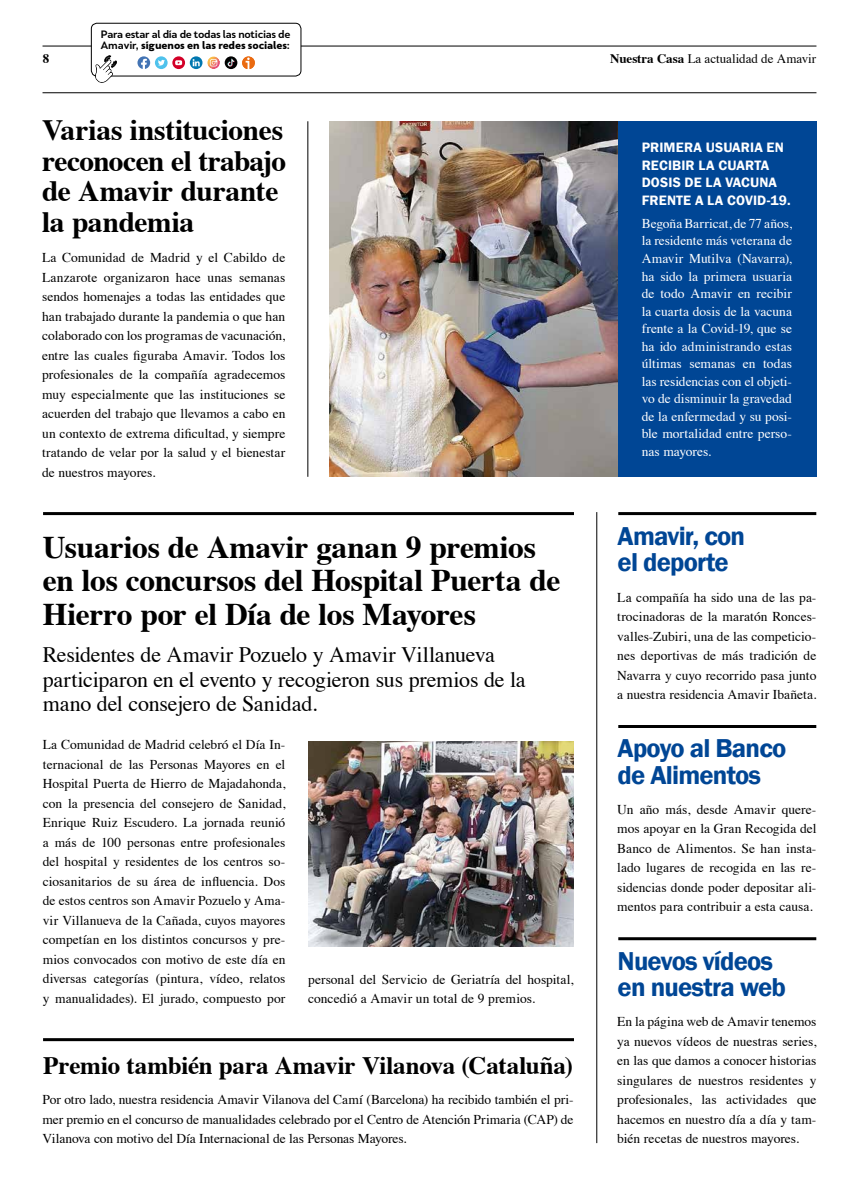
<style>
.page{position:relative;width:859px;height:1197px;background:#fff}
.page>*{position:absolute;margin:0;border:0;box-sizing:border-box;transform-origin:0 0}
.t1{font:700 31.5px/33.5px "Times";letter-spacing:-.01em;color:#000}
.t2{font:700 29.4px/30.5px "Times";letter-spacing:-.015em;color:#000}
.t3{font:600 26.6px/26.6px "Franklin Gothic";letter-spacing:-.03em;color:#004695}
.t4{font:700 25px "Times";letter-spacing:-.01em;color:#000}
.t5{font:22px/24px "Times";letter-spacing:-.01em;color:#000}
.t6{font:600 14px/17.5px "Franklin Gothic";letter-spacing:.01em;color:#fff}
.t7{font:13.5px/19.5px "Times";color:#000;text-align:justify}
.t8{font:13.5px/17.5px "Times";color:#fff;text-align:justify}
.t9{font:13px "Times";color:#000}
.t10{font:700 13px "Times";color:#000}
.t11{font:700 10px/11px "Skola Sans";letter-spacing:-.03em;color:#000}
.s1{font-weight:900}
.s2{font-weight:700}
</style>
<div class="page">
<hr style="left:43px;top:92px;width:773px;height:1px;background:#000">
<hr style="left:43px;top:512px;width:531px;height:3px;background:#000">
<hr style="left:43px;top:1037px;width:531px;height:3px;background:#000">
<img style="left:308px;top:741px;width:266px;height:205px">
<div style="left:617px;top:121px;width:199px;height:355px;background:#004695"></div>
<img style="left:330px;top:121px;width:287px;height:355px">
<hr style="left:596px;top:512px;width:1px;height:630px;background:#000">
<hr style="left:308px;top:121px;width:1px;height:355px;background:#000">
<hr style="left:618px;top:512px;width:198px;height:3px;background:#000">
<hr style="left:618px;top:725px;width:198px;height:3px;background:#000">
<hr style="left:618px;top:937px;width:198px;height:3px;background:#000">
<hr style="left:43px;top:46px;width:773px;height:1px;background:#000">
<div style="left:91px;top:23px;width:210px;height:53px;background:#fff;border-radius:6px"></div>
<div style="left:91px;top:23px;width:210px;height:53px;border:1px solid #000;border-radius:6px"></div>
<svg style="left:190px;top:56px;width:12px;height:13px"></svg>
<svg style="left:193px;top:59px;width:7px;height:7px"></svg>
<svg style="left:137px;top:56px;width:13px;height:13px"></svg>
<svg style="left:207px;top:56px;width:13px;height:13px"></svg>
<svg style="left:210px;top:59px;width:7px;height:7px"></svg>
<svg style="left:225px;top:56px;width:12px;height:13px"></svg>
<svg style="left:227px;top:59px;width:8px;height:8px"></svg>
<svg style="left:172px;top:56px;width:13px;height:13px"></svg>
<svg style="left:175px;top:60px;width:7px;height:5px"></svg>
<svg style="left:155px;top:56px;width:13px;height:13px"></svg>
<svg style="left:158px;top:60px;width:7px;height:6px"></svg>
<svg style="left:242px;top:56px;width:13px;height:13px"></svg>
<svg style="left:95px;top:55px;width:22px;height:28px"></svg>
<p class="t11" style="left:101px;top:29px;width:191px">Para estar al día de todas las noticias de<br>Amavir, <span class="s1">síguenos en las redes sociales</span>:</p>
<p class="t10" style="left:43px;top:54px;width:8px">8</p>
<p class="t9" style="left:610px;top:54px;width:207px"><span class="s2">Nuestra Casa</span> La actualidad de Amavir</p>
<h2 class="t2" style="left:42px;top:112px;width:246px">Varias instituciones reconocen el trabajo de Amavir durante la pandemia</h2>
<p class="t7" style="left:42px;top:249px;width:245px">La Comunidad de Madrid y el Cabildo de Lanzarote organizaron hace unas semanas sendos homenajes a todas las entidades que han trabajado durante la pandemia o que han colaborado con los programas de vacunación, entre las cuales figuraba Amavir. Todos los profesionales de la compañía agradecemos muy especialmente que las instituciones se acuerden del trabajo que llevamos a cabo en un contexto de extrema dificultad, y siempre tratando de velar por la salud y el bienestar de nuestros mayores.</p>
<h1 class="t1" style="left:43px;top:533px;width:519px">Usuarios de Amavir ganan 9 premios en los concursos del Hospital Puerta de<br>Hierro por el Día de los Mayores</h1>
<h3 class="t5" style="left:43px;top:645px;width:484px">Residentes de Amavir Pozuelo y Amavir Villanueva participaron en el evento y recogieron sus premios de la mano del consejero de Sanidad.</h3>
<p class="t7" style="left:43px;top:736px;width:244px">La Comunidad de Madrid celebró el Día In&shy;ternacional de las Personas Mayores en el Hospital Puerta de Hierro de Majadahonda, con la presencia del consejero de Sanidad, Enrique Ruiz Escudero. La jornada reunió a más de 100 personas entre profesionales del hospital y residentes de los centros so&shy;ciosanitarios de su área de influencia. Dos de estos centros son Amavir Pozuelo y Ama&shy;vir Villanueva de la Cañada, cuyos mayores competían en los distintos concursos y pre&shy;mios convocados con motivo de este día en diversas categorías (pintura, vídeo, relatos y manualidades). El jurado, compuesto por</p>
<p class="t7" style="left:308px;top:970px;width:267px">personal del Servicio de Geriatría del hospital, concedió a Amavir un total de 9 premios.</p>
<h3 class="t4" style="left:43px;top:1041px;width:531px">Premio también para Amavir Vilanova (Cataluña)</h3>
<p class="t7" style="left:43px;top:1088px;width:533px">Por otro lado, nuestra residencia Amavir Vilanova del Camí (Barcelona) ha recibido también el pri&shy;mer premio en el concurso de manualidades celebrado por el Centro de Atención Primaria (CAP) de Vilanova con motivo del Día Internacional de las Personas Mayores.</p>
<p class="t6" style="left:642px;top:139px;width:150px">PRIMERA USUARIA EN<br>RECIBIR LA CUARTA<br>DOSIS DE LA VACUNA<br>FRENTE A LA COVID-19.</p>
<p class="t8" style="left:642px;top:216px;width:152px">Begoña Barricat, de 77 años, la residente más veterana de Amavir Mutilva (Navarra), ha sido la primera usuaria de todo Amavir en recibir la cuarta dosis de la vacuna frente a la Covid-19, que se ha ido administrando estas últimas semanas en todas las residencias con el objeti&shy;vo de disminuir la gravedad de la enfermedad y su posi&shy;ble mortalidad entre perso&shy;nas mayores.</p>
<h3 class="t3" style="left:618px;top:523px;width:129px">Amavir, con el deporte</h3>
<p class="t7" style="left:617px;top:588px;width:201px">La compañía ha sido una de las pa&shy;trocinadoras de la maratón Ronces&shy;valles-Zubiri, una de las competicio&shy;nes deportivas de más tradición de Navarra y cuyo recorrido pasa junto a nuestra residencia Amavir Ibañeta.</p>
<h3 class="t3" style="left:618px;top:736px;width:170px">Apoyo al Banco de Alimentos</h3>
<p class="t7" style="left:617px;top:798px;width:201px">Un año más, desde Amavir quere&shy;mos apoyar en la Gran Recogida del Banco de Alimentos. Se han insta&shy;lado lugares de recogida en las re&shy;sidencias donde poder depositar ali&shy;mentos para contribuir a esta causa.</p>
<h3 class="t3" style="left:618px;top:948px;width:170px">Nuevos vídeos en nuestra web</h3>
<p class="t7" style="left:617px;top:1012px;width:201px">En la página web de Amavir tenemos ya nuevos vídeos de nuestras series, en las que damos a conocer historias singulares de nuestros residentes y profesionales, las actividades que hacemos en nuestro día a día y tam&shy;bién recetas de nuestros mayores.</p>
</div>
